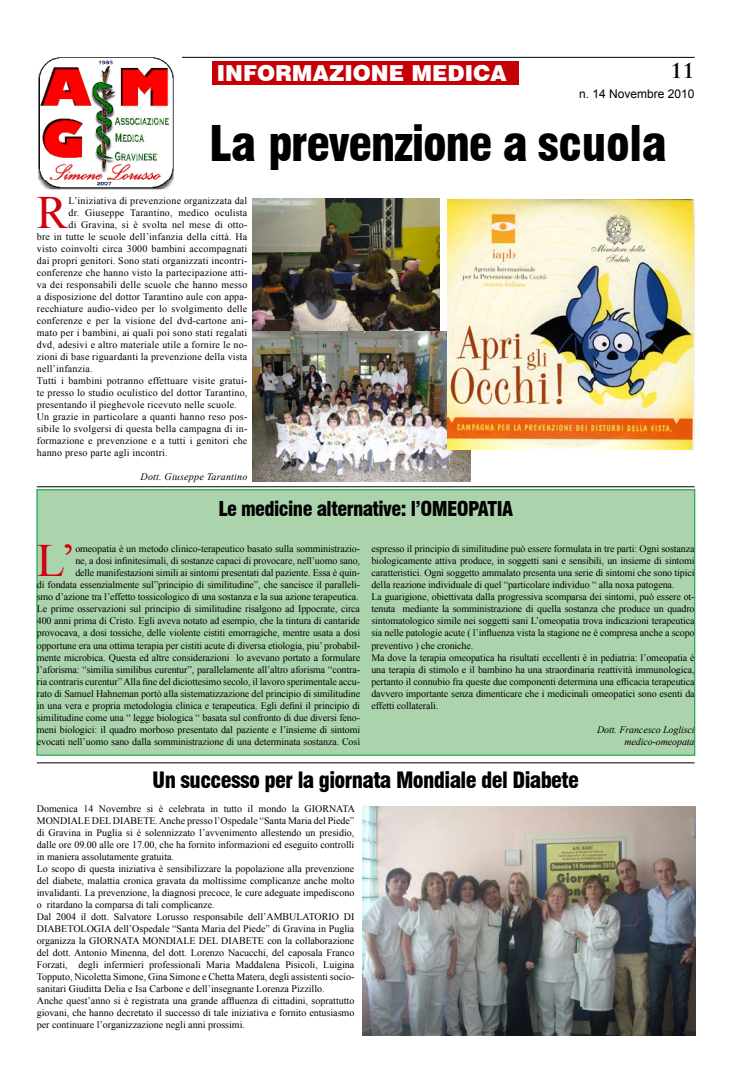
<style>
.page{position:relative;width:740px;height:1078px;background:#fff}
.page>*{position:absolute;margin:0;border:0;box-sizing:border-box;transform-origin:0 0}
.t1{font:900 condensed 48px "Swiss 721 BT";letter-spacing:-.03em;color:#000}
.t2{font:46.2px "Times New Roman";color:#d1010e}
.t3{font:900 condensed 22px "Swiss 721 BT";letter-spacing:-.03em;color:#000}
.t4{font:900 22px "Swiss 721 BT";color:#fff}
.t5{font:900 condensed 20px "Swiss 721 BT";letter-spacing:-.03em;color:#000}
.t6{font:700 20px "Trajan Pro";color:#000}
.t7{font:12px "Arial";color:#000}
.t8{font:10px/12px "Times New Roman";letter-spacing:-.01em;color:#000}
.t9{font:10px "Times New Roman";letter-spacing:.02em;color:#000}
.t10{font:italic 10px/12px "Times New Roman";letter-spacing:-.01em;color:#000;text-align:right}
.t11{font:italic 10px "Times New Roman";letter-spacing:.02em;color:#000}
</style>
<div class="page">
<hr style="left:37px;top:57px;width:657px;height:1px;background:#000">
<div style="left:37px;top:489px;width:658px;height:266px;background:#abd4ad"></div>
<div style="left:212px;top:62px;width:306px;height:23px;background:#c50006"></div>
<hr style="left:37px;top:486px;width:657px;height:1px;background:#000">
<img style="left:37px;top:57px;width:144px;height:133px">
<img style="left:363px;top:806px;width:332px;height:229px">
<hr style="left:37px;top:762px;width:657px;height:1px;background:#000">
<img style="left:252px;top:198px;width:188px;height:134px">
<img style="left:252px;top:332px;width:219px;height:149px">
<img style="left:448px;top:200px;width:246px;height:249px">
<h3 class="t4" style="left:217px;top:60px;width:291px">INFORMAZIONE MEDICA</h3>
<h3 class="t6" style="left:670px;top:58px;width:25px">11</h3>
<p class="t7" style="left:579px;top:86px;width:117px">n. 14 Novembre 2010</p>
<h1 class="t1" style="left:209px;top:115px;width:459px">La prevenzione a scuola</h1>
<h2 class="t2" style="left:37px;top:181px;width:32px">R</h2>
<p class="t9" style="left:69px;top:194px;width:180px">L’iniziativa di prevenzione organizzata dal</p>
<p class="t9" style="left:69px;top:206px;width:180px">dr. Giuseppe Tarantino, medico oculista</p>
<p class="t9" style="left:69px;top:218px;width:180px">di Gravina, si è svolta nel mese di otto-</p>
<p class="t9" style="left:37px;top:230px;width:212px">bre in tutte le scuole dell’infanzia della città. Ha</p>
<p class="t9" style="left:37px;top:242px;width:212px">visto coinvolti circa 3000 bambini accompagnati</p>
<p class="t9" style="left:37px;top:254px;width:212px">dai propri genitori. Sono stati organizzati incontri-</p>
<p class="t9" style="left:37px;top:266px;width:212px">conferenze che hanno visto la partecipazione atti-</p>
<p class="t9" style="left:37px;top:278px;width:212px">va dei responsabili delle scuole che hanno messo</p>
<p class="t9" style="left:37px;top:290px;width:212px">a disposizione del dottor Tarantino aule con appa-</p>
<p class="t9" style="left:37px;top:302px;width:212px">recchiature audio-video per lo svolgimento delle</p>
<p class="t9" style="left:37px;top:314px;width:212px">conferenze e per la visione del dvd-cartone ani-</p>
<p class="t9" style="left:37px;top:326px;width:212px">mato per i bambini, ai quali poi sono stati regalati</p>
<p class="t9" style="left:37px;top:338px;width:212px">dvd, adesivi e altro materiale utile a fornire le no-</p>
<p class="t9" style="left:37px;top:350px;width:212px">zioni di base riguardanti la prevenzione della vista</p>
<p class="t9" style="left:37px;top:362px;width:57px">nell’infanzia.</p>
<p class="t9" style="left:37px;top:374px;width:212px">Tutti i bambini potranno effettuare visite gratui-</p>
<p class="t9" style="left:37px;top:386px;width:212px">te presso lo studio oculistico del dottor Tarantino,</p>
<p class="t9" style="left:37px;top:398px;width:201px">presentando il pieghevole ricevuto nelle scuole.</p>
<p class="t9" style="left:37px;top:410px;width:212px">Un grazie in particolare a quanti hanno reso pos-</p>
<p class="t9" style="left:37px;top:422px;width:212px">sibile lo svolgersi di questa bella campagna di in-</p>
<p class="t9" style="left:37px;top:434px;width:212px">formazione e prevenzione e a tutti i genitori che</p>
<p class="t9" style="left:37px;top:446px;width:132px">hanno preso parte agli incontri.</p>
<p class="t11" style="left:141px;top:470px;width:108px">Dott. Giuseppe Tarantino</p>
<h3 class="t5" style="left:218px;top:497px;width:296px">Le medicine alternative: l’OMEOPATIA</h3>
<h2 class="t2" style="left:37px;top:529px;width:40px">L’</h2>
<p class="t8" style="left:37px;top:543px;width:325px;text-align:right">omeopatia è un metodo clinico-terapeutico basato sulla somministrazio-<br>ne, a dosi infinitesimali, di sostanze capaci di provocare, nell’uomo sano,<br>delle manifestazioni simili ai sintomi presentati dal paziente. Essa è quin-<br>di fondata essenzialmente sul”principio di similitudine”, che sancisce il paralleli&shy;smo d’azione tra l’effetto tossicologico di una sostanza e la sua azione terapeutica.<br>Le prime osservazioni sul principio di similitudine risalgono ad Ippocrate, circa 400 anni prima di Cristo. Egli aveva notato ad esempio, che la tintura di cantaride provocava, a dosi tossiche, delle violente cistiti emorragiche, mentre usata a dosi opportune era una ottima terapia per cistiti acute di diversa etiologia, piu’ probabil&shy;mente microbica. Questa ed altre considerazioni lo avevano portato a formulare l’aforisma: “similia similibus curentur”, parallelamente all’altro aforisma “contra&shy;ria contraris curentur” Alla fine del diciottesimo secolo, il lavoro sperimentale accu&shy;rato di Samuel Hahneman portò alla sistematizzazione del principio di similitudine in una vera e propria metodologia clinica e terapeutica. Egli definì il principio di similitudine come una “ legge biologica “ basata sul confronto di due diversi feno&shy;meni biologici: il quadro morboso presentato dal paziente e l’insieme di sintomi evocati nell’uomo sano dalla somministrazione di una determinata sostanza. Così</p>
<p class="t8" style="left:371px;top:543px;width:325px">espresso il principio di similitudine può essere formulata in tre parti: Ogni sostanza biologicamente attiva produce, in soggetti sani e sensibili, un insieme di sintomi caratteristici. Ogni soggetto ammalato presenta una serie di sintomi che sono tipici della reazione individuale di quel “particolare individuo “ alla noxa patogena.<br>La guarigione, obiettivata dalla progressiva scomparsa dei sintomi, può essere ot&shy;tenuta mediante la somministrazione di quella sostanza che produce un quadro sintomatologico simile nei soggetti sani L’omeopatia trova indicazioni terapeutica sia nelle patologie acute ( l’influenza vista la stagione ne è compresa anche a scopo preventivo ) che croniche.<br>Ma dove la terapia omeopatica ha risultati eccellenti è in pediatria: l’omeopatia è una terapia di stimolo e il bambino ha una straordinaria reattività immunologica, pertanto il connubio fra queste due componenti determina una efficacia terapeutica davvero importante senza dimenticare che i medicinali omeopatici sono esenti da effetti collaterali.</p>
<p class="t10" style="left:597px;top:722px;width:99px">Dott. Francesco Loglisci medico-omeopata</p>
<h3 class="t3" style="left:152px;top:767px;width:428px">Un successo per la giornata Mondiale del Diabete</h3>
<p class="t8" style="left:37px;top:802px;width:320px">Domenica 14 Novembre si è celebrata in tutto il mondo la GIORNATA MONDIALE DEL DIABETE. Anche presso l’Ospedale “Santa Maria del Piede” di Gravina in Puglia si è solennizzato l’avvenimento allestendo un presidio, dalle ore 09.00 alle ore 17.00, che ha fornito informazioni ed eseguito controlli in maniera assolutamente gratuita.<br>Lo scopo di questa iniziativa è sensibilizzare la popolazione alla prevenzione del diabete, malattia cronica gravata da moltissime complicanze anche molto invalidanti. La prevenzione, la diagnosi precoce, le cure adeguate impediscono o ritardano la comparsa di tali complicanze.<br>Dal 2004 il dott. Salvatore Lorusso responsabile dell’AMBULATORIO DI DIABETOLOGIA dell’Ospedale “Santa Maria del Piede” di Gravina in Puglia organizza la GIORNATA MONDIALE DEL DIABETE con la collaborazione del dott. Antonio Minenna, del dott. Lorenzo Nacucchi, del caposala Franco Forzati, degli infermieri professionali Maria Maddalena Pisicoli, Luigina Topputo, Nicoletta Simone, Gina Simone e Chetta Matera, degli assistenti socio&shy;sanitari Giuditta Delia e Isa Carbone e dell’insegnante Lorenza Pizzillo.<br>Anche quest’anno si è registrata una grande affluenza di cittadini, soprattutto giovani, che hanno decretato il successo di tale iniziativa e fornito entusiasmo per continuare l’organizzazione negli anni prossimi.</p>
</div>
